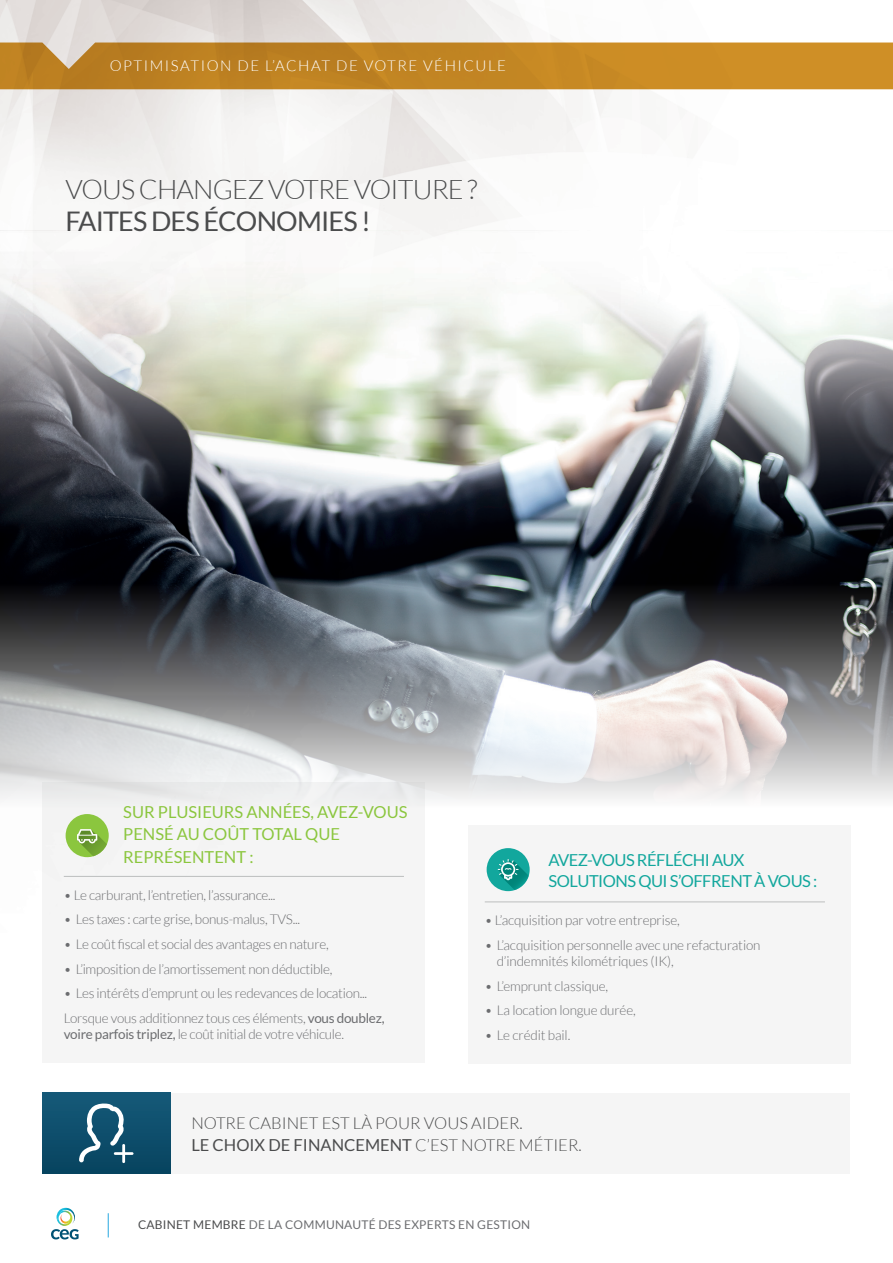
<style>
.page{position:relative;width:893px;height:1263px;background:#fff}
.page>*{position:absolute;margin:0;border:0;box-sizing:border-box;transform-origin:0 0}
.t1{font:300 27px "Lato";letter-spacing:-.03em;color:#4b4c4d}
.t2{font:27px "Lato";letter-spacing:-.03em;color:#4b4c4d}
.t3{font:16.5px/22.5px "Lato";color:#8bc63e}
.t4{font:16.5px/21px "Lato";letter-spacing:-.03em;color:#12a79d}
.t5{font:16.5px "Lato";color:#4b4c4d}
.t6{font:300 16.5px "Lato";color:#4b4c4d}
.t7{font:300 15px "Lato";letter-spacing:.1em;color:#fff}
.t8{font:300 13.5px/16.2px "Lato";letter-spacing:-.02em;color:#6c6d70}
.t9{font:12px "Lato";letter-spacing:.02em;color:#6c6d70}
.s1{font-weight:400}
.s2{font-weight:300}
.s3{color:#4b4c4d}
</style>
<div class="page">
<img style="left:0;top:0;width:893px;height:1240px">
<img style="left:0;top:231px;width:893px;height:624px">
<div style="left:468px;top:825px;width:382px;height:238px;background:#f5f5f5"></div>
<div style="left:43px;top:1093px;width:807px;height:81px;background:#f5f5f5"></div>
<div style="left:43px;top:1093px;width:127px;height:81px;background:#0e4e6c"></div>
<svg style="left:0;top:43px;width:893px;height:46px"></svg>
<div style="left:43px;top:782px;width:382px;height:281px;background:#f5f5f5"></div>
<svg style="left:487px;top:848px;width:43px;height:43px"></svg>
<svg style="left:79px;top:1103px;width:55px;height:60px"></svg>
<svg style="left:108px;top:1213px;width:1px;height:24px"></svg>
<svg style="left:51px;top:1208px;width:28px;height:31px"></svg>
<svg style="left:66px;top:814px;width:43px;height:43px"></svg>
<hr style="left:485px;top:901px;width:340px;height:1px;background:#bcbebe">
<hr style="left:64px;top:876px;width:340px;height:1px;background:#bcbebe">
<p class="t7" style="left:110px;top:58px;width:398px">OPTIMISATION DE L’ACHAT DE VOTRE VÉHICULE</p>
<p class="t1" style="left:65px;top:175px;width:414px">VOUS CHANGEZ VOTRE VOITURE ?</p>
<p class="t2" style="left:65px;top:206px;width:307px">FAITES DES ÉCONOMIES !</p>
<p class="t3" style="left:123px;top:800px;width:286px">SUR PLUSIEURS ANNÉES, AVEZ-VOUS</p>
<p class="t3" style="left:123px;top:823px;width:218px">PENSÉ AU COÛT TOTAL QUE<br>REPRÉSENTENT :</p>
<p class="t8" style="left:64px;top:887px;width:213px">• Le carburant, l’entretien, l’assurance...</p>
<p class="t8" style="left:64px;top:911px;width:238px">• Les taxes : carte grise, bonus-malus, TVS...</p>
<p class="t8" style="left:64px;top:936px;width:266px">• Le coût fiscal et social des avantages en nature,</p>
<p class="t8" style="left:64px;top:961px;width:270px">• L’imposition de l’amortissement non déductible,</p>
<p class="t8" style="left:64px;top:985px;width:305px">• Les intérêts d’emprunt ou les redevances de location...</p>
<p class="t8" style="left:64px;top:1010px;width:322px">Lorsque vous additionnez tous ces éléments, <span class="s1">vous doublez, voire parfois triplez,</span> le coût initial de votre véhicule.</p>
<p class="t4" style="left:549px;top:849px;width:270px">AVEZ-VOUS RÉFLÉCHI AUX<br>SOLUTIONS QUI S’OFFRENT À VOUS :</p>
<p class="t8" style="left:485px;top:912px;width:197px">• L’acquisition par votre entreprise,</p>
<p class="t8" style="left:497px;top:937px;width:265px;text-indent:-12px">• L’acquisition personnelle avec une refacturation d’indemnités kilométriques (IK),</p>
<p class="t8" style="left:485px;top:978px;width:125px">• L’emprunt classique,</p>
<p class="t8" style="left:485px;top:1002px;width:153px">• La location longue durée,</p>
<p class="t8" style="left:485px;top:1027px;width:87px">• Le crédit bail.</p>
<p class="t6" style="left:191px;top:1114px;width:333px">NOTRE CABINET EST LÀ POUR VOUS AIDER.</p>
<p class="t5" style="left:191px;top:1136px;width:392px">LE CHOIX DE FINANCEMENT <span class="s2">C’EST NOTRE MÉTIER.</span></p>
<p class="t9" style="left:138px;top:1218px;width:394px"><span class="s3">CABINET MEMBRE</span> DE LA COMMUNAUTÉ DES EXPERTS EN GESTION</p>
</div>
